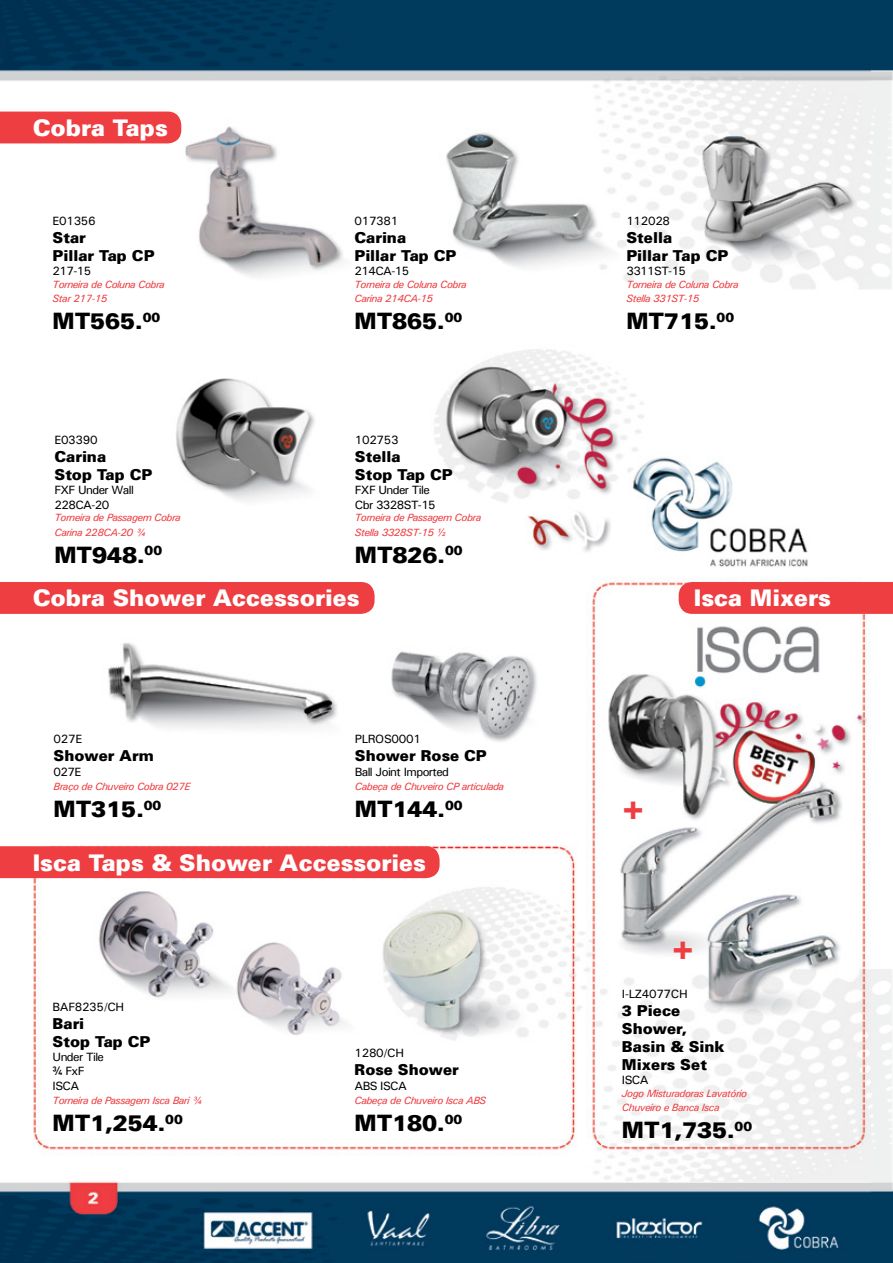
<style>
.page{position:relative;width:893px;height:1263px;background:#fff}
.page>*{position:absolute;margin:0;border:0;box-sizing:border-box;transform-origin:0 0}
.t1{font:900 34.5px "Univers";color:#ef3e42}
.t2{font:900 22.8px "Univers";color:#fff}
.t3{font:900 22.5px "Univers";color:#000}
.t4{font:900 15px/18px "Univers";color:#000}
.t5{font:12px/14.4px "Univers";letter-spacing:-.05em;color:#000}
.t6{font:12px "Univers";letter-spacing:-.025em;color:#000}
.t7{font:italic 10.5px/14.4px "Univers";letter-spacing:-.05em;color:#ef3e42}
.s1{font-family:"DIN";font-weight:500}
</style>
<div class="page">
<img style="left:0;top:0;width:872px;height:1263px">
<img style="left:872px;top:0;width:21px;height:1263px">
<div style="left:0;top:112px;width:181px;height:31px;background:#ef3e42"></div>
<div style="left:0;top:582px;width:375px;height:32px;background:#ef3e42"></div>
<div style="left:0;top:846px;width:440px;height:32px;background:#ef3e42"></div>
<div style="left:679px;top:582px;width:214px;height:32px;background:#ef3e42"></div>
<h2 class="t2" style="left:33px;top:113px;width:137px">Cobra Taps</h2>
<p class="t5" style="left:53px;top:214px;width:45px">E01356</p>
<h3 class="t4" style="left:53px;top:228px;width:103px">Star<br>Pillar Tap CP</h3>
<p class="t5" style="left:53px;top:264px;width:40px">217-15</p>
<p class="t7" style="left:53px;top:277px;width:114px">Torneira de Coluna Cobra<br>Star 217-15</p>
<h3 class="t3" style="left:53px;top:307px;width:109px">MT565.<sup>00</sup></h3>
<p class="t5" style="left:54px;top:432px;width:45px">E03390</p>
<h3 class="t4" style="left:54px;top:447px;width:99px">Carina<br>Stop Tap CP</h3>
<p class="t5" style="left:54px;top:483px;width:81px">FXF Under Wall<br>228CA-20</p>
<p class="t7" style="left:54px;top:510px;width:128px">Torneira de Passagem Cobra<br>Carina 228CA-20 ¾</p>
<h3 class="t3" style="left:54px;top:540px;width:109px">MT948.<sup>00</sup></h3>
<p class="t5" style="left:354px;top:214px;width:45px">017381</p>
<h3 class="t4" style="left:354px;top:228px;width:103px">Carina<br>Pillar Tap CP</h3>
<p class="t5" style="left:354px;top:264px;width:56px">214CA-15</p>
<p class="t7" style="left:354px;top:277px;width:114px">Torneira de Coluna Cobra<br>Carina 214CA-15</p>
<h3 class="t3" style="left:354px;top:307px;width:109px">MT865.<sup>00</sup></h3>
<p class="t5" style="left:355px;top:432px;width:45px">102753</p>
<h3 class="t4" style="left:355px;top:447px;width:99px">Stella<br>Stop Tap CP</h3>
<p class="t5" style="left:355px;top:483px;width:82px">FXF Under Tile<br>Cbr 3328ST-15</p>
<p class="t7" style="left:355px;top:510px;width:128px">Torneira de Passagem Cobra<br>Stella 3328ST-15 ½</p>
<h3 class="t3" style="left:355px;top:540px;width:109px">MT826.<sup>00</sup></h3>
<h2 class="t2" style="left:33px;top:583px;width:328px">Cobra Shower Accessories</h2>
<p class="t5" style="left:54px;top:732px;width:30px">027E</p>
<h3 class="t4" style="left:54px;top:746px;width:102px">Shower Arm</h3>
<p class="t5" style="left:54px;top:764px;width:29px">027E</p>
<p class="t7" style="left:54px;top:779px;width:138px">Braço de Chuveiro Cobra 027E</p>
<h3 class="t3" style="left:54px;top:794px;width:109px">MT315.<sup>00</sup></h3>
<p class="t6" style="left:355px;top:732px;width:68px">PLROS0001</p>
<h3 class="t4" style="left:355px;top:746px;width:133px">Shower Rose CP</h3>
<p class="t5" style="left:355px;top:764px;width:96px">Ball Joint Imported</p>
<p class="t7" style="left:355px;top:779px;width:151px">Cabeça de Chuveiro CP articulada</p>
<h3 class="t3" style="left:355px;top:794px;width:109px">MT144.<sup>00</sup></h3>
<h2 class="t2" style="left:33px;top:847px;width:395px">Isca Taps &amp; Shower Accessories</h2>
<p class="t6" style="left:53px;top:999px;width:73px">BAF8235/CH</p>
<h3 class="t4" style="left:53px;top:1013px;width:99px">Bari<br>Stop Tap CP</h3>
<p class="t5" style="left:53px;top:1049px;width:53px">Under Tile <span class="s1">¾</span> FxF<br>ISCA</p>
<p class="t7" style="left:53px;top:1093px;width:151px">Torneira de Passagem Isca Bari ¾</p>
<h3 class="t3" style="left:53px;top:1108px;width:132px">MT1,254.<sup>00</sup></h3>
<p class="t5" style="left:354px;top:1046px;width:51px">1280/CH</p>
<h3 class="t4" style="left:354px;top:1060px;width:106px">Rose Shower</h3>
<p class="t5" style="left:354px;top:1078px;width:54px">ABS ISCA</p>
<p class="t7" style="left:354px;top:1093px;width:133px">Cabeça de Chuveiro Isca ABS</p>
<h3 class="t3" style="left:354px;top:1108px;width:109px">MT180.<sup>00</sup></h3>
<p class="t5" style="left:626px;top:214px;width:45px">112028</p>
<h3 class="t4" style="left:626px;top:228px;width:103px">Stella<br>Pillar Tap CP</h3>
<p class="t5" style="left:626px;top:264px;width:61px">3311ST-15</p>
<p class="t7" style="left:626px;top:277px;width:114px">Torneira de Coluna Cobra<br>Stella 331ST-15</p>
<h3 class="t3" style="left:626px;top:307px;width:109px">MT715.<sup>00</sup></h3>
<h2 class="t2" style="left:694px;top:583px;width:139px">Isca Mixers</h2>
<h1 class="t1" style="left:622px;top:784px;width:24px">+</h1>
<h1 class="t1" style="left:671px;top:924px;width:24px">+</h1>
<p class="t6" style="left:622px;top:986px;width:67px">I-LZ4077CH</p>
<h3 class="t4" style="left:622px;top:1000px;width:104px">3 Piece<br>Shower,<br>Basin &amp; Sink<br>Mixers Set</h3>
<p class="t5" style="left:622px;top:1072px;width:28px">ISCA</p>
<p class="t7" style="left:622px;top:1086px;width:127px">Jogo Misturadoras Lavatório<br>Chuveiro e Banca Isca</p>
<h3 class="t3" style="left:622px;top:1115px;width:132px">MT1,735.<sup>00</sup></h3>
</div>
